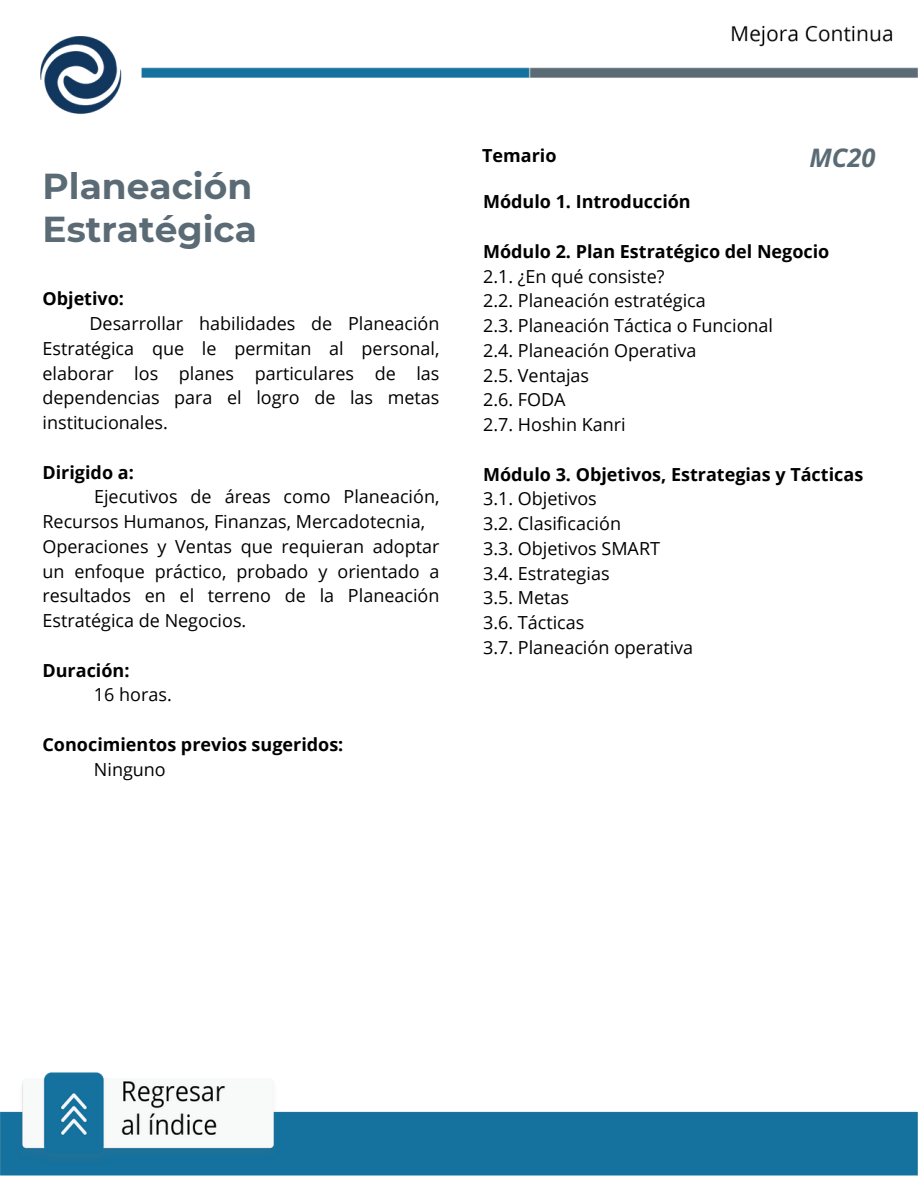
<style>
.page{position:relative;width:918px;height:1188px;background:#fff}
.page>*{position:absolute;margin:0;border:0;box-sizing:border-box;transform-origin:0 0}
.t1{font:700 36px/42.8px "Montserrat";color:#5b6b75}
.t2{font:italic 700 25.5px "Open Sans";color:#5b6b75}
.t3{font:18px/24.8px "Open Sans";color:#000}
.t4{font:700 18px "Open Sans";color:#000}
</style>
<div class="page">
<img style="left:0;top:25px;width:918px;height:1151px">
<h1 class="t1" style="left:43px;top:165px;width:216px">Planeación<br>Estratégica</h1>
<p class="t4" style="left:43px;top:286px;width:83px">Objetivo:</p>
<p class="t3" style="left:43px;top:311px;width:399px;text-align:justify;text-indent:47px">Desarrollar habilidades de Planeación Estratégica que le permitan al personal, elaborar los planes particulares de las dependencias para el logro de las metas institucionales.</p>
<p class="t4" style="left:43px;top:459px;width:93px">Dirigido a:</p>
<p class="t3" style="left:43px;top:484px;width:399px;text-indent:52px">Ejecutivos de áreas como Planeación, Recursos Humanos, Finanzas, Mercadotecnia, Operaciones y Ventas que requieran adoptar un enfoque práctico, probado y orientado a resultados en el terreno de la Planeación Estratégica de Negocios.</p>
<p class="t4" style="left:43px;top:657px;width:89px">Duración:</p>
<p class="t3" style="left:94px;top:682px;width:79px">16 horas.</p>
<p class="t4" style="left:43px;top:732px;width:302px">Conocimientos previos sugeridos:</p>
<p class="t3" style="left:94px;top:756px;width:73px">Ninguno</p>
<p class="t4" style="left:482px;top:143px;width:76px">Temario</p>
<h2 class="t2" style="left:809px;top:140px;width:68px">MC20</h2>
<p class="t4" style="left:483px;top:189px;width:209px">Módulo 1. Introducción</p>
<p class="t4" style="left:483px;top:239px;width:348px">Módulo 2. Plan Estratégico del Negocio</p>
<p class="t3" style="left:483px;top:263px;width:292px">2.1. ¿En qué consiste?<br>2.2. Planeación estratégica<br>2.3. Planeación Táctica o Funcional<br>2.4. Planeación Operativa<br>2.5. Ventajas<br>2.6. FODA<br>2.7. Hoshin Kanri</p>
<p class="t4" style="left:483px;top:461px;width:382px">Módulo 3. Objetivos, Estrategias y Tácticas</p>
<p class="t3" style="left:483px;top:486px;width:212px">3.1. Objetivos<br>3.2. Clasificación<br>3.3. Objetivos SMART<br>3.4. Estrategias<br>3.5. Metas<br>3.6. Tácticas<br>3.7. Planeación operativa</p>
</div>
